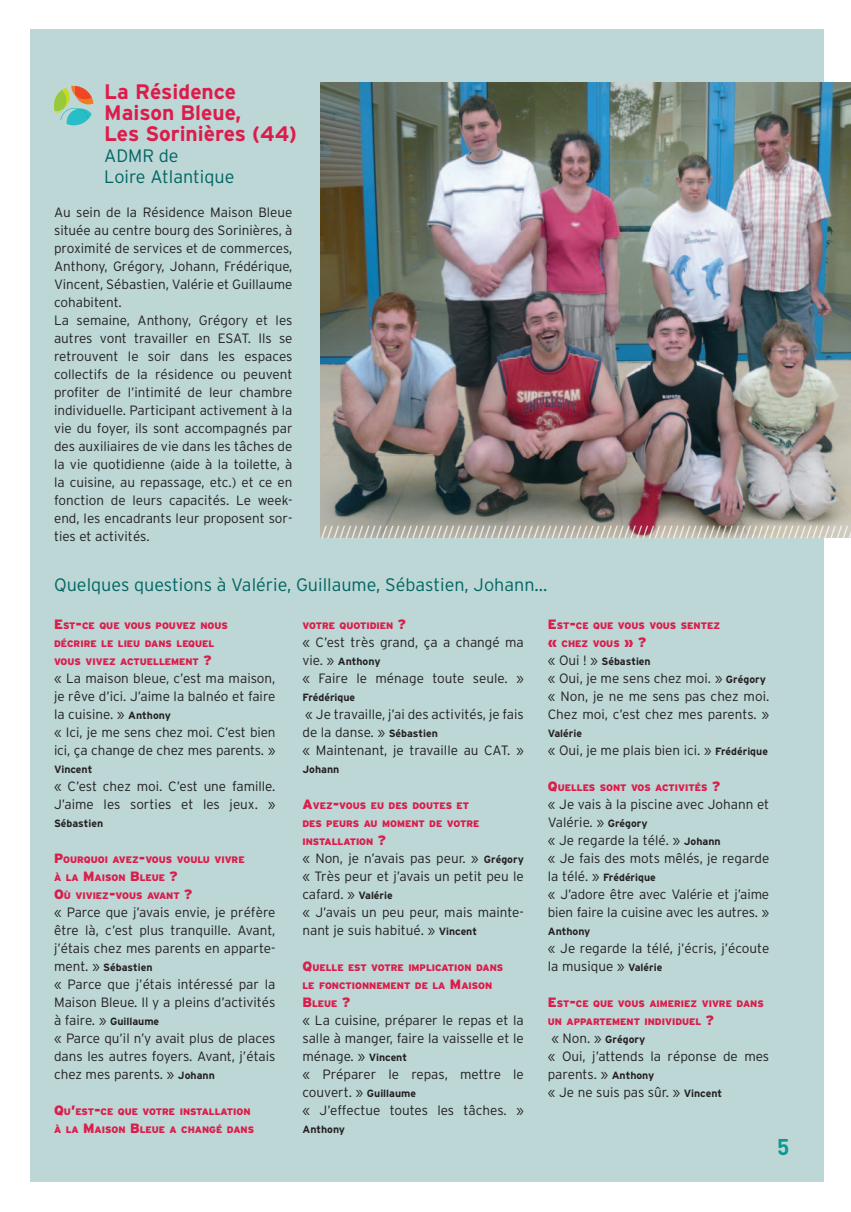
<style>
.page{position:relative;width:851px;height:1212px;background:#fff}
.page>*{position:absolute;margin:0;border:0;box-sizing:border-box;transform-origin:0 0}
.t1{font:700 22.5px "DIN";color:#0e988f}
.t2{font:700 21px/21px "Interstate";color:#dc1c4b}
.t3{font:300 18px/21px "Interstate";color:#016462}
.t4{font:300 14.25px "Interstate";color:#fff}
.t5{font:300 13.5px/18px "Interstate";color:#231f20}
.t6{font:700 10.5px "Interstate";color:#231f20}
.t7{font:900 9.45px/18px "Interstate";color:#dc1c4b}
.s1{font-size:13.5px}
.s2{font-weight:700;font-size:10.5px}
.s3{font-weight:300;font-size:13.5px}
</style>
<div class="page">
<div style="left:30px;top:29px;width:793px;height:1152px;background:#bcd7d6"></div>
<img style="left:321px;top:82px;width:529px;height:456px">
<svg style="left:54px;top:86px;width:40px;height:39px"></svg>
<h2 class="t2" style="left:104px;top:81px;width:194px">La Résidence<br>Maison Bleue,<br>Les Sorinières (44)</h2>
<h3 class="t3" style="left:104px;top:145px;width:132px">ADMR de<br>Loire Atlantique</h3>
<p class="t5" style="left:54px;top:203px;width:240px">Au sein de la Résidence Maison Bleue située au centre bourg des Sorinières, à proximité de services et de commerces, Anthony, Grégory, Johann, Frédérique, Vincent, Sébastien, Valérie et Guillaume cohabitent.<br>La semaine, Anthony, Grégory et les autres vont travailler en ESAT. Ils se retrouvent le soir dans les espaces collectifs de la résidence ou peuvent profiter de l’intimité de leur chambre individuelle. Participant activement à la vie du foyer, ils sont accompagnés par des auxiliaires de vie dans les tâches de la vie quotidienne (aide à la toilette, à la cuisine, au repassage, etc.) et ce en fonction de leurs capacités. Le week&shy;end, les encadrants leur proposent sor&shy;ties et activités.</p>
<p class="t4" style="left:321px;top:524px;width:528px">///////////////////////////////////////////////////////////////////////////////////////</p>
<h3 class="t3" style="left:54px;top:574px;width:495px">Quelques questions à Valérie, Guillaume, Sébastien, Johann…</h3>
<p class="t7" style="left:54px;top:616px;width:175px"><span class="s1">E</span>ST<span class="s1">-</span>CE QUE VOUS POUVEZ NOUS<br>DÉCRIRE LE LIEU DANS LEQUEL<br>VOUS VIVEZ ACTUELLEMENT <span class="s1">?</span></p>
<p class="t5" style="left:54px;top:669px;width:223px">« La maison bleue, c’est ma maison, je rêve d’ici. J’aime la balnéo et faire la cuisine. » <span class="s2">Anthony<br></span>« Ici, je me sens chez moi. C’est bien ici, ça change de chez mes parents. »</p>
<p class="t6" style="left:54px;top:763px;width:40px">Vincent</p>
<p class="t5" style="left:54px;top:777px;width:223px">« C’est chez moi. C’est une famille.<br>J’aime les sorties et les jeux. »</p>
<p class="t6" style="left:54px;top:817px;width:51px">Sébastien</p>
<p class="t7" style="left:54px;top:850px;width:192px"><span class="s1">P</span>OURQUOI AVEZ<span class="s1">-</span>VOUS VOULU VIVRE<br>À LA <span class="s1">M</span>AISON <span class="s1">B</span>LEUE <span class="s1">?<br>O</span>Ù VIVIEZ<span class="s1">-</span>VOUS AVANT <span class="s1">?</span></p>
<p class="t5" style="left:54px;top:903px;width:223px;text-align:justify">« Parce que j’avais envie, je préfère être là, c’est plus tranquille. Avant, j’étais chez mes parents en apparte-</p>
<p class="t6" style="left:54px;top:961px;width:100px"><span class="s3">ment. »</span> Sébastien</p>
<p class="t5" style="left:54px;top:975px;width:223px">« Parce que j’étais intéressé par la<br>Maison Bleue. Il y a pleins d’activités</p>
<p class="t6" style="left:54px;top:1015px;width:107px"><span class="s3">à faire. »</span> Guillaume</p>
<p class="t5" style="left:54px;top:1029px;width:223px;text-align:justify">« Parce qu’il n’y avait plus de places dans les autres foyers. Avant, j’étais chez mes parents. » <span class="s2">Johann</span></p>
<p class="t7" style="left:54px;top:1102px;width:201px"><span class="s1">Q</span>U<span class="s1">’</span>EST<span class="s1">-</span>CE QUE VOTRE INSTALLATION<br>À LA <span class="s1">M</span>AISON <span class="s1">B</span>LEUE A CHANGÉ DANS</p>
<p class="t7" style="left:302px;top:616px;width:105px">VOTRE QUOTIDIEN <span class="s1">?</span></p>
<p class="t5" style="left:302px;top:633px;width:223px">« C’est très grand, ça a changé ma</p>
<p class="t6" style="left:302px;top:655px;width:80px"><span class="s3">vie. »</span> Anthony</p>
<p class="t5" style="left:302px;top:669px;width:223px">« Faire le ménage toute seule. »</p>
<p class="t6" style="left:302px;top:691px;width:54px">Frédérique</p>
<p class="t5" style="left:302px;top:705px;width:223px">« Je travaille, j’ai des activités, je fais de la danse. » <span class="s2">Sébastien<br></span>« Maintenant, je travaille au CAT. »</p>
<p class="t6" style="left:302px;top:763px;width:38px">Johann</p>
<p class="t7" style="left:302px;top:796px;width:178px"><span class="s1">A</span>VEZ<span class="s1">-</span>VOUS EU DES DOUTES ET<br>DES PEURS AU MOMENT DE VOTRE<br>INSTALLATION <span class="s1">?</span></p>
<p class="t5" style="left:302px;top:849px;width:223px">« Non, je n’avais pas peur. » <span class="s2">Grégory </span>« Très peur et j’avais un petit peu le cafard. » <span class="s2">Valérie<br></span>« J’avais un peu peur, mais mainte&shy;nant je suis habitué. » <span class="s2">Vincent</span></p>
<p class="t7" style="left:302px;top:958px;width:202px"><span class="s1">Q</span>UELLE EST VOTRE IMPLICATION DANS<br>LE FONCTIONNEMENT DE LA <span class="s1">M</span>AISON<br><span class="s1">B</span>LEUE <span class="s1">?</span></p>
<p class="t5" style="left:302px;top:1011px;width:223px">« La cuisine, préparer le repas et la salle à manger, faire la vaisselle et le ménage. » <span class="s2">Vincent<br></span>« Préparer le repas, mettre le couvert. » <span class="s2">Guillaume<br></span>« J’effectue toutes les tâches. »</p>
<p class="t6" style="left:302px;top:1123px;width:44px">Anthony</p>
<p class="t7" style="left:547px;top:616px;width:174px"><span class="s1">E</span>ST<span class="s1">-</span>CE QUE VOUS VOUS SENTEZ <span class="s1">«</span> CHEZ VOUS <span class="s1">» ?</span></p>
<p class="t6" style="left:547px;top:655px;width:104px"><span class="s3">« Oui ! »</span> Sébastien</p>
<p class="t5" style="left:547px;top:669px;width:223px">« Oui, je me sens chez moi. » <span class="s2">Grégory </span>« Non, je ne me sens pas chez moi.<br>Chez moi, c’est chez mes parents. »</p>
<p class="t6" style="left:547px;top:727px;width:36px">Valérie</p>
<p class="t5" style="left:547px;top:741px;width:222px">« Oui, je me plais bien ici. » <span class="s2">Frédérique</span></p>
<p class="t7" style="left:547px;top:778px;width:174px"><span class="s1">Q</span>UELLES SONT VOS ACTIVITÉS <span class="s1">?</span></p>
<p class="t5" style="left:547px;top:795px;width:223px">« Je vais à la piscine avec Johann et<br>Valérie. » <span class="s2">Grégory<br></span>« Je regarde la télé. » <span class="s2">Johann<br></span>« Je fais des mots mêlés, je regarde</p>
<p class="t6" style="left:547px;top:871px;width:109px"><span class="s3">la télé. »</span> Frédérique</p>
<p class="t5" style="left:547px;top:885px;width:223px">« J’adore être avec Valérie et j’aime bien faire la cuisine avec les autres. »</p>
<p class="t6" style="left:547px;top:925px;width:44px">Anthony</p>
<p class="t5" style="left:547px;top:939px;width:223px">« Je regarde la télé, j’écris, j’écoute la musique » <span class="s2">Valérie</span></p>
<p class="t7" style="left:547px;top:994px;width:217px"><span class="s1">E</span>ST<span class="s1">-</span>CE QUE VOUS AIMERIEZ VIVRE DANS<br>UN APPARTEMENT INDIVIDUEL <span class="s1">?</span></p>
<p class="t6" style="left:551px;top:1033px;width:95px"><span class="s3">« Non. »</span> Grégory</p>
<p class="t5" style="left:547px;top:1047px;width:223px">« Oui, j’attends la réponse de mes parents. » <span class="s2">Anthony<br></span>« Je ne suis pas sûr. » <span class="s2">Vincent</span></p>
<h1 class="t1" style="left:777px;top:1132px;width:14px">5</h1>
</div>
